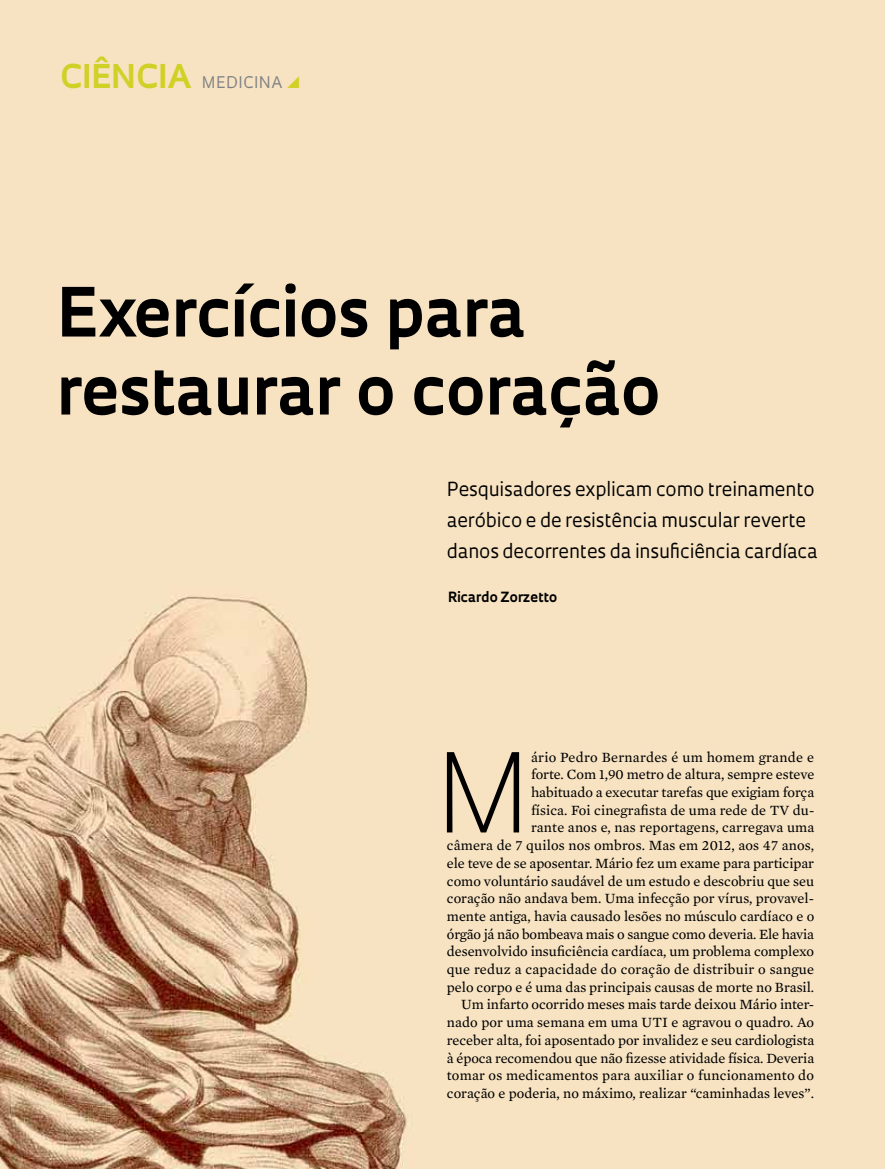
<style>
.page{position:relative;width:885px;height:1169px;background:#fff}
.page>*{position:absolute;margin:0;border:0;box-sizing:border-box;transform-origin:0 0}
.t1{font:300 106.65px "Oculum";color:#000}
.t2{font:700 65.85px/78px "Oculum";letter-spacing:-.01em;color:#000}
.t3{font:18.75px/30.9px "Oculum";letter-spacing:-.01em;color:#000}
.t4{font:15.6px "Oculum";letter-spacing:.035em;color:#808285}
.t5{font:14.4px/17.7px "Mercury Text G2";color:#000;text-align:right}
.t6{font:700 13.65px "Oculum";letter-spacing:-.005em;color:#000}
.s1{font-weight:700;font-size:31.95px;color:#d0d126}
</style>
<div class="page">
<img style="left:0;top:0;width:885px;height:1168px">
<svg style="left:80px;top:1126px;width:6px;height:7px"></svg>
<svg style="left:287px;top:76px;width:12px;height:12px"></svg>
<p class="t4" style="left:60px;top:72px;width:224px"><span class="s1">ciência</span> MEDICINA</p>
<h2 class="t2" style="left:56px;top:270px;width:606px">Exercícios para restaurar o coração</h2>
<h3 class="t3" style="left:447px;top:473px;width:372px">Pesquisadores explicam como treinamento aeróbico e de resistência muscular reverte danos decorrentes da insuficiência cardíaca</h3>
<p class="t6" style="left:448px;top:588px;width:111px">Ricardo Zorzetto</p>
<p class="t5" style="left:447px;top:747px;width:369px">ário Pedro Bernardes é um homem grande e<br>forte. Com 1,90 metro de altura, sempre esteve<br>habituado a executar tarefas que exigiam força<br>física. Foi cinegrafista de uma rede de TV du-<br>rante anos e, nas reportagens, carregava uma<br>câmera de 7 quilos nos ombros. Mas em 2012, aos 47 anos, ele teve de se aposentar. Mário fez um exame para participar como voluntário saudável de um estudo e descobriu que seu coração não andava bem. Uma infecção por vírus, provavel&shy;mente antiga, havia causado lesões no músculo cardíaco e o órgão já não bombeava mais o sangue como deveria. Ele havia desenvolvido insuficiência cardíaca, um problema complexo que reduz a capacidade do coração de distribuir o sangue pelo corpo e é uma das principais causas de morte no Brasil.<br>Um infarto ocorrido meses mais tarde deixou Mário inter&shy;nado por uma semana em uma UTI e agravou o quadro. Ao receber alta, foi aposentado por invalidez e seu cardiologista à época recomendou que não fizesse atividade física. Deveria tomar os medicamentos para auxiliar o funcionamento do coração e poderia, no máximo, realizar “caminhadas leves”.</p>
<h1 class="t1" style="left:436px;top:719px;width:74px">M</h1>
</div>
